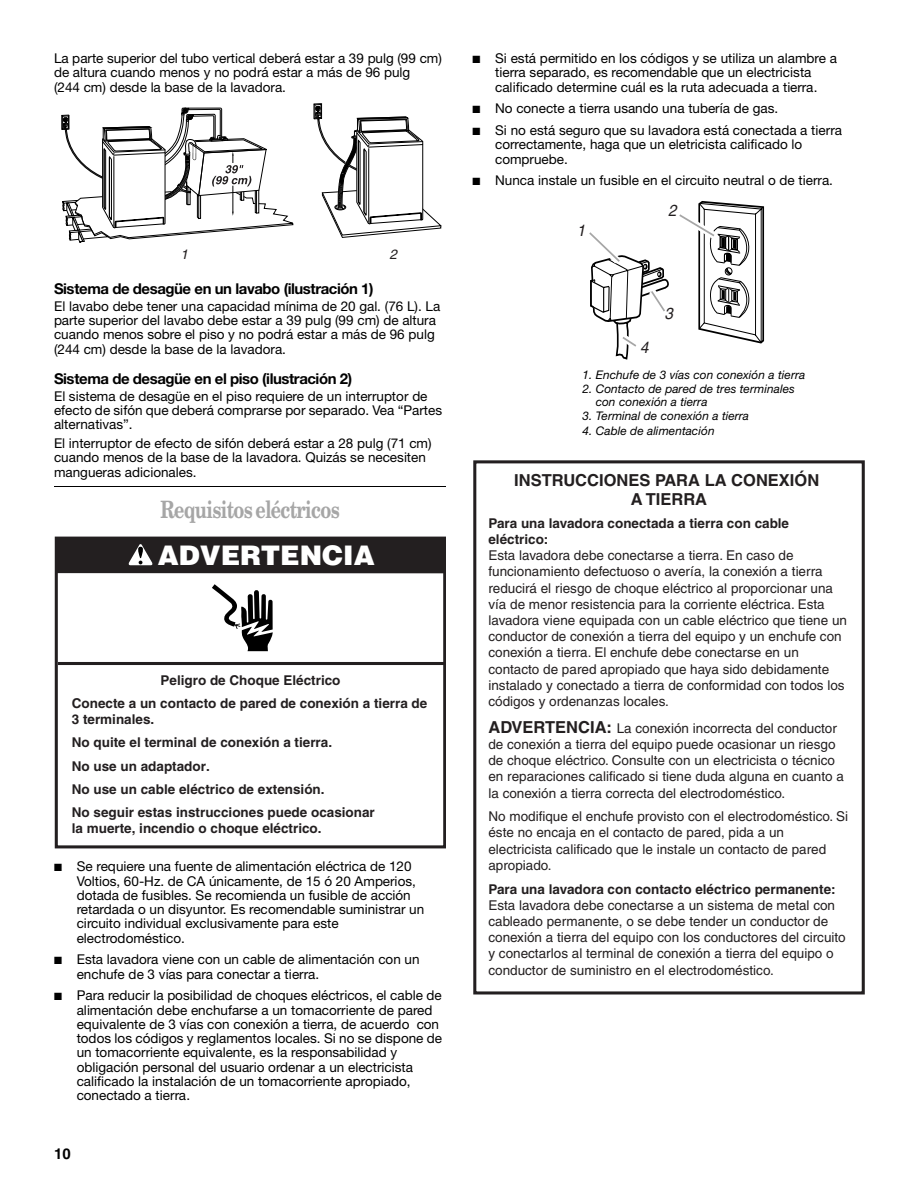
<style>
.page{position:relative;width:918px;height:1188px;background:#fff}
.page>*{position:absolute;margin:0;border:0;box-sizing:border-box;transform-origin:0 0}
.t1{font:900 27px "Helvetica";color:#fff}
.t2{font:700 24px "New Century Schlbk";letter-spacing:-.035em;color:#a6a6a6;scale:.74 1}
.t3{font:700 16.5px/19.5px "Helvetica";color:#231f20;text-align:center}
.t4{font:italic 16.05px "Helvetica";color:#231f20;scale:.94 1}
.t5{font:700 15px "Helvetica Neue";letter-spacing:-.03em;color:#000}
.t6{font:700 15px "Helvetica";color:#000}
.t7{font:13.5px/14.2px "Helvetica Neue";letter-spacing:-.005em;color:#000}
.t8{font:13.5px/16.2px "Helvetica";color:#231f20}
.t9{font:700 13.5px/23.2px "Helvetica";color:#231f20}
.t10{font:italic 13.5px "Helvetica";color:#231f20}
.t11{font:italic 11.85px/12px "Helvetica Neue";letter-spacing:.005em;color:#000}
.s1{font-weight:700;font-size:16.5px}
</style>
<div class="page">
<hr style="left:55px;top:487px;width:391px;height:1px;background:#000">
<svg style="left:314px;top:103px;width:128px;height:135px"></svg>
<svg style="left:62px;top:108px;width:232px;height:135px"></svg>
<div style="left:55px;top:537px;width:391px;height:311px;border:3px solid #231f20"></div>
<hr style="left:58px;top:662px;width:387px;height:3px;background:#231f20">
<div style="left:57px;top:537px;width:388px;height:36px;background:#231f20"></div>
<svg style="left:128px;top:544px;width:25px;height:21px"></svg>
<svg style="left:212px;top:584px;width:61px;height:67px"></svg>
<svg style="left:589px;top:201px;width:175px;height:159px"></svg>
<div style="left:473px;top:460px;width:391px;height:534px;border:3px solid #231f20"></div>
<p class="t7" style="left:54px;top:53px;width:389px">La parte superior del tubo vertical deberá estar a 39 pulg (99 cm) de altura cuando menos y no podrá estar a más de 96 pulg<br>(244 cm) desde la base de la lavadora.</p>
<p class="t10" style="left:181px;top:249px;width:12px">1</p>
<p class="t10" style="left:390px;top:249px;width:12px">2</p>
<p class="t5" style="left:54px;top:283px;width:321px">Sistema de desagüe en un lavabo (ilustración 1)</p>
<p class="t7" style="left:54px;top:300px;width:388px">El lavabo debe tener una capacidad mínima de 20 gal. (76 L). La parte superior del lavabo debe estar a 39 pulg (99 cm) de altura cuando menos sobre el piso y no podrá estar a más de 96 pulg (244 cm) desde la base de la lavadora.</p>
<p class="t5" style="left:54px;top:373px;width:300px">Sistema de desagüe en el piso (ilustración 2)</p>
<p class="t7" style="left:54px;top:390px;width:390px">El sistema de desagüe en el piso requiere de un interruptor de efecto de sifón que deberá comprarse por separado. Vea “Partes alternativas”.</p>
<p class="t7" style="left:54px;top:438px;width:379px">El interruptor de efecto de sifón deberá estar a 28 pulg (71 cm) cuando menos de la base de la lavadora. Quizás se necesiten mangueras adicionales.</p>
<h2 class="t2" style="left:160px;top:501px;width:244px">Requisitos eléctricos</h2>
<h1 class="t1" style="left:158px;top:546px;width:219px">ADVERTENCIA</h1>
<p class="t9" style="left:72px;top:670px;width:357px;text-align:center">Peligro de Choque Eléctrico<br>Conecte a un contacto de pared de conexión a tierra de</p>
<p class="t9" style="left:72px;top:709px;width:305px">3 terminales.<br>No quite el terminal de conexión a tierra.<br>No use un adaptador.<br>No use un cable eléctrico de extensión.<br>No seguir estas instrucciones puede ocasionar</p>
<p class="t9" style="left:72px;top:818px;width:251px">la muerte, incendio o choque eléctrico.</p>
<p class="t7" style="left:77px;top:861px;width:349px;text-indent:-23px">■ Se requiere una fuente de alimentación eléctrica de 120<br>Voltios, 60-Hz. de CA únicamente, de 15 ó 20 Amperios, dotada de fusibles. Se recomienda un fusible de acción retardada o un disyuntor. Es recomendable suministrar un circuito individual exclusivamente para este electrodoméstico.</p>
<p class="t7" style="left:77px;top:954px;width:344px;text-indent:-23px">■ Esta lavadora viene con un cable de alimentación con un enchufe de 3 vías para conectar a tierra.</p>
<p class="t7" style="left:77px;top:990px;width:367px;text-indent:-23px">■ Para reducir la posibilidad de choques eléctricos, el cable de alimentación debe enchufarse a un tomacorriente de pared equivalente de 3 vías con conexión a tierra, de acuerdo con todos los códigos y reglamentos locales. Si no se dispone de un tomacorriente equivalente, es la responsabilidad y obligación personal del usuario ordenar a un electricista calificado la instalación de un tomacorriente apropiado, conectado a tierra.</p>
<p class="t6" style="left:54px;top:1148px;width:18px">10</p>
<p class="t7" style="left:473px;top:53px;width:366px;text-align:center">■ Si está permitido en los códigos y se utiliza un alambre a tierra separado, es recomendable que un electricista calificado determine cuál es la ruta adecuada a tierra.</p>
<p class="t7" style="left:473px;top:103px;width:307px">■ No conecte a tierra usando una tubería de gas.</p>
<p class="t7" style="left:495px;top:125px;width:348px;text-indent:-23px">■ Si no está seguro que su lavadora está conectada a tierra correctamente, haga que un eletricista calificado lo compruebe.</p>
<p class="t7" style="left:473px;top:175px;width:362px">■ Nunca instale un fusible en el circuito neutral o de tierra.</p>
<p class="t4" style="left:577px;top:224px;width:14px">1</p>
<p class="t4" style="left:668px;top:204px;width:14px">2</p>
<p class="t4" style="left:640px;top:342px;width:14px">4</p>
<p class="t4" style="left:665px;top:308px;width:14px">3</p>
<p class="t11" style="left:583px;top:369px;width:224px">1. Enchufe de 3 vías con conexión a tierra</p>
<p class="t11" style="left:596px;top:384px;width:201px;text-indent:-13px">2. Contacto de pared de tres terminales con conexión a tierra</p>
<p class="t11" style="left:583px;top:411px;width:168px">3. Terminal de conexión a tierra</p>
<p class="t11" style="left:583px;top:426px;width:134px">4. Cable de alimentación</p>
<p class="t3" style="left:514px;top:472px;width:307px">INSTRUCCIONES PARA LA CONEXIÓN<br>A TIERRA</p>
<p class="t9" style="left:488px;top:516px;width:302px;line-height:16.2px">Para una lavadora conectada a tierra con cable eléctrico:</p>
<p class="t8" style="left:488px;top:549px;width:360px">Esta lavadora debe conectarse a tierra. En caso de funcionamiento defectuoso o avería, la conexión a tierra reducirá el riesgo de choque eléctrico al proporcionar una vía de menor resistencia para la corriente eléctrica. Esta lavadora viene equipada con un cable eléctrico que tiene un conductor de conexión a tierra del equipo y un enchufe con conexión a tierra. El enchufe debe conectarse en un contacto de pared apropiado que haya sido debidamente instalado y conectado a tierra de conformidad con todos los códigos y ordenanzas locales.</p>
<p class="t8" style="left:488px;top:721px;width:357px"><span class="s1">ADVERTENCIA:</span> La conexión incorrecta del conductor de conexión a tierra del equipo puede ocasionar un riesgo de choque eléctrico. Consulte con un electricista o técnico en reparaciones calificado si tiene duda alguna en cuanto a la conexión a tierra correcta del electrodoméstico.</p>
<p class="t8" style="left:488px;top:810px;width:361px">No modifique el enchufe provisto con el electrodoméstico. Si éste no encaja en el contacto de pared, pida a un electricista calificado que le instale un contacto de pared apropiado.</p>
<p class="t9" style="left:488px;top:879px;width:349px">Para una lavadora con contacto eléctrico permanente:</p>
<p class="t8" style="left:488px;top:898px;width:359px">Esta lavadora debe conectarse a un sistema de metal con cableado permanente, o se debe tender un conductor de conexión a tierra del equipo con los conductores del circuito y conectarlos al terminal de conexión a tierra del equipo o conductor de suministro en el electrodoméstico.</p>
</div>
